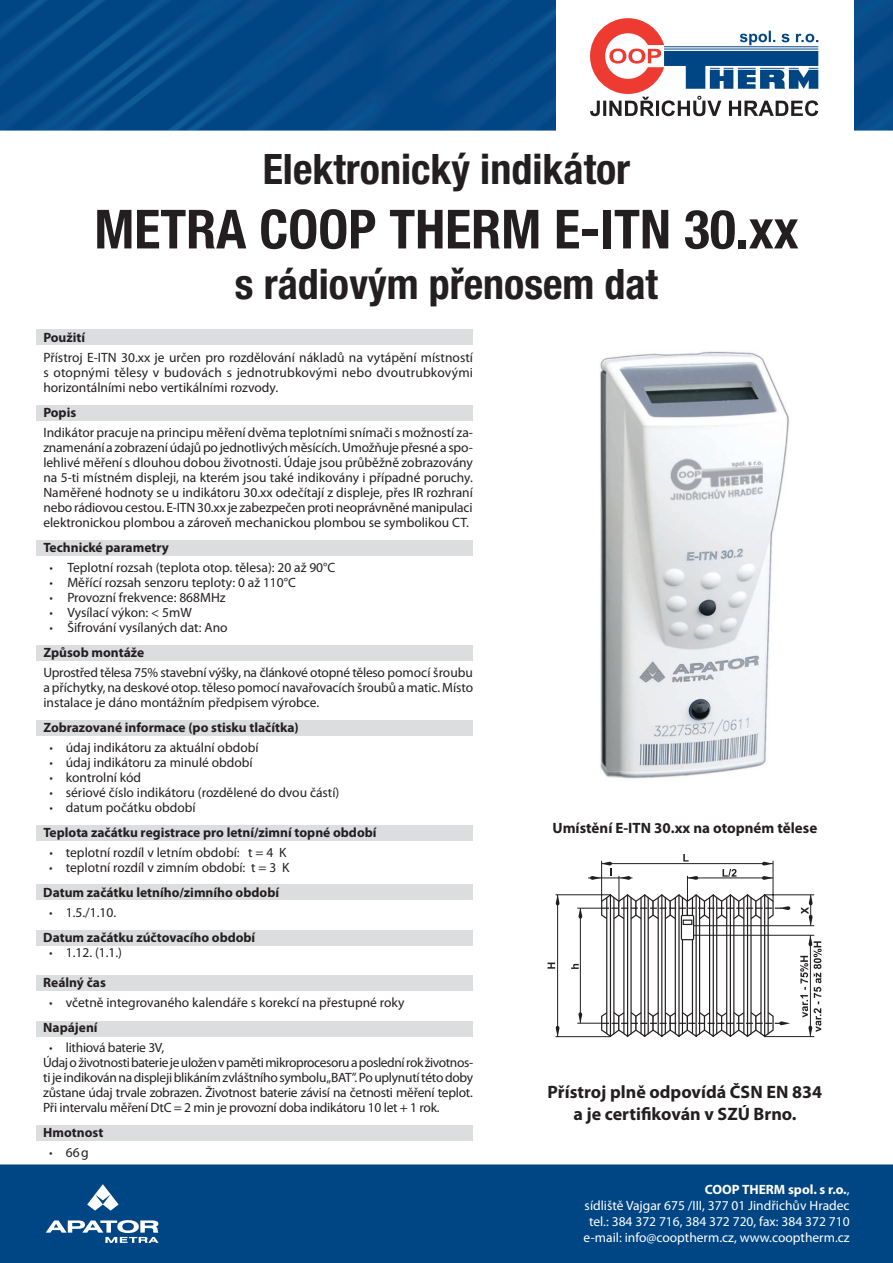
<style>
.page{position:relative;width:893px;height:1263px;background:#fff}
.page>*{position:absolute;margin:0;border:0;box-sizing:border-box;transform-origin:0 0}
.t1{font:700 condensed 54px "Helvetica Neue CE";color:#231f20}
.t2{font:700 condensed 42px "Helvetica Neue CE";color:#231f20}
.t3{font:700 18px/21.6px "Myriad Pro";color:#231f20;text-align:center}
.t4{font:700 15px "Myriad Pro";color:#231f20}
.t5{font:13.5px/15px "Myriad Pro";color:#231f20;text-align:justify}
.t6{font:700 13.5px/19.5px "Myriad Pro";color:#231f20}
.t7{font:13.5px/16.2px "Myriad Pro";color:#fff;text-align:right}
.t8{font:13.5px/19.5px "Myriad Pro";letter-spacing:-.02em;color:#231f20}
.s1{font-weight:700}
.s2{font-weight:400}
</style>
<div class="page">
<img style="left:0;top:0;width:893px;height:1263px">
<img style="left:557px;top:330px;width:275px;height:470px">
<div style="left:556px;top:0;width:298px;height:134px;background:#fff"></div>
<hr style="left:556px;top:894px;width:54px;height:1px;background:#231f20">
<hr style="left:556px;top:1036px;width:54px;height:1px;background:#231f20">
<hr style="left:692px;top:925px;width:122px;height:1px;background:#231f20">
<hr style="left:764px;top:894px;width:50px;height:1px;background:#231f20">
<hr style="left:692px;top:935px;width:122px;height:1px;background:#231f20">
<hr style="left:764px;top:1036px;width:50px;height:1px;background:#231f20">
<hr style="left:557px;top:895px;width:1px;height:142px;background:#231f20">
<svg style="left:556px;top:894px;width:4px;height:11px"></svg>
<svg style="left:556px;top:1026px;width:4px;height:11px"></svg>
<svg style="left:547px;top:962px;width:8px;height:7px"></svg>
<svg style="left:801px;top:894px;width:12px;height:32px"></svg>
<svg style="left:800px;top:935px;width:22px;height:101px"></svg>
<svg style="left:571px;top:854px;width:219px;height:183px"></svg>
<div style="left:683px;top:919px;width:9px;height:6px;border:1px solid #231f20"></div>
<div style="left:36px;top:330px;width:437px;height:15px;background:#dcdddf"></div>
<div style="left:36px;top:405px;width:437px;height:15px;background:#dcdddf"></div>
<div style="left:36px;top:540px;width:437px;height:15px;background:#dcdddf"></div>
<div style="left:36px;top:645px;width:437px;height:15px;background:#dcdddf"></div>
<div style="left:36px;top:720px;width:437px;height:15px;background:#dcdddf"></div>
<div style="left:36px;top:825px;width:437px;height:15px;background:#dcdddf"></div>
<div style="left:36px;top:885px;width:437px;height:15px;background:#dcdddf"></div>
<div style="left:36px;top:930px;width:437px;height:15px;background:#dcdddf"></div>
<div style="left:36px;top:976px;width:437px;height:15px;background:#dcdddf"></div>
<div style="left:36px;top:1021px;width:437px;height:15px;background:#dcdddf"></div>
<div style="left:36px;top:1125px;width:437px;height:15px;background:#dcdddf"></div>
<svg style="left:590px;top:18px;width:228px;height:98px"></svg>
<svg style="left:87px;top:1184px;width:32px;height:26px"></svg>
<svg style="left:46px;top:1220px;width:113px;height:23px"></svg>
<h2 class="t2" style="left:263px;top:144px;width:369px">Elektronický indikátor</h2>
<h1 class="t1" style="left:94px;top:197px;width:706px">METRA COOP THERM E-ITN 30.xx</h1>
<h2 class="t2" style="left:235px;top:259px;width:425px">s rádiovým přenosem dat</h2>
<p class="t6" style="left:43px;top:328px;width:43px">Použití</p>
<p class="t5" style="left:43px;top:350px;width:431px">Přístroj E-ITN 30.xx je určen pro rozdělování nákladů na vytápění místností s otopnými tělesy v budovách s jednotrubkovými nebo dvoutrubkovými horizontálními nebo vertikálními rozvody.</p>
<p class="t6" style="left:43px;top:403px;width:34px">Popis</p>
<p class="t5" style="left:43px;top:425px;width:431px">Indikátor pracuje na principu měření dvěma teplotními snímači s možností za&shy;znamenání a zobrazení údajů pojednotlivých měsících. Umožňuje přesné a spo&shy;lehlivé měření s dlouhou dobou životnosti. Údaje jsou průběžně zobrazovány na 5-ti místném displeji, na kterém jsou také indikovány i případné poruchy.<br>Naměřené hodnoty se u indikátoru 30.xx odečítají z displeje, přes IR rozhraní nebo rádiovou cestou. E-ITN 30.xx je zabezpečen proti neoprávněné manipulaci elektronickou plombou a zároveň mechanickou plombou se symbolikou CT.</p>
<p class="t5" style="left:49px;top:538px;width:287px;line-height:19.5px;text-indent:-6px"><span class="s1">Technické parametry<br>·</span> Teplotní rozsah (teplota otop. tělesa): 20 až 90°C</p>
<p class="t5" style="left:49px;top:575px;width:248px;text-align:left"><span class="s1">·</span> Měřící rozsah senzoru teploty: 0 až 110°C <span class="s1">·</span> Provozní frekvence: 868MHz<br><span class="s1">·</span> Vysílací výkon: &lt; 5mW<br><span class="s1">·</span> Šifrování vysílaných dat: Ano</p>
<p class="t6" style="left:43px;top:643px;width:102px">Způsob montáže</p>
<p class="t5" style="left:43px;top:665px;width:431px">Uprostřed tělesa 75% stavební výšky, na článkové otopné těleso pomocí šroubu a příchytky, na deskové otop. těleso pomocí navařovacích šroubů a matic. Místo instalace je dáno montážním předpisem výrobce.</p>
<p class="t6" style="left:49px;top:718px;width:251px;text-indent:-6px">Zobrazované informace (po stisku tlačítka) · <span class="s2">údaj indikátoru za aktuální období</span></p>
<p class="t5" style="left:49px;top:755px;width:292px;text-align:left"><span class="s1">·</span> údaj indikátoru za minulé období<br><span class="s1">·</span> kontrolní kód<br><span class="s1">·</span> sériové číslo indikátoru (rozdělené do dvou částí) <span class="s1">·</span> datum počátku období</p>
<p class="t6" style="left:49px;top:823px;width:329px;text-indent:-6px">Teplota začátku registrace pro letní/zimní topné období · <span class="s2">teplotní rozdíl v letním období: t = 4 K</span></p>
<p class="t6" style="left:43px;top:855px;width:248px;line-height:25.5px;text-indent:6px">· <span class="s2">teplotní rozdíl v zimním období: t = 3 K<br></span>Datum začátku letního/zimního období</p>
<p class="t6" style="left:43px;top:900px;width:214px;line-height:25.5px;text-indent:6px">· <span class="s2">1.5./1.10.<br></span>Datum začátku zúčtovacího období</p>
<p class="t5" style="left:49px;top:946px;width:74px"><span class="s1">·</span> 1.12. (1.1.)</p>
<p class="t5" style="left:49px;top:973px;width:357px;line-height:19.5px;text-indent:-6px"><span class="s1">Reálný čas<br>·</span> včetně integrovaného kalendáře s korekcí na přestupné roky</p>
<p class="t8" style="left:49px;top:1018px;width:117px;text-indent:-6px"><span class="s1">Napájení<br>·</span> lithiová baterie 3V,</p>
<p class="t5" style="left:43px;top:1055px;width:431px">Údaj oživotnosti baterie je uložen vpaměti mikroprocesoru aposlední rok životnos&shy;ti je indikován nadispleji blikáním zvláštního symbolu „BAT”. Pouplynutí této doby zůstane údaj trvale zobrazen. Životnost baterie závisí na četnosti měření teplot.<br>Při intervalu měření DtC = 2 min je provozní doba indikátoru 10 let + 1 rok.</p>
<p class="t6" style="left:49px;top:1123px;width:56px;text-indent:-6px">Hmotnost · <span class="s2">66g</span></p>
<p class="t4" style="left:552px;top:820px;width:266px">Umístění E-ITN 30.xx na otopném tělese</p>
<h3 class="t3" style="left:548px;top:1081px;width:276px">Přístroj plně odpovídá ČSN EN 834 a je certifikován v SZÚ Brno.</h3>
<p class="t7" style="left:584px;top:1181px;width:267px"><span class="s1">COOP THERM spol. s r.o.</span>,<br>sídliště Vajgar 675 /III, 377 01 Jindřichův Hradec tel.: 384 372 716, 384 372 720, fax: 384 372 710 e-mail: info@cooptherm.cz, www.cooptherm.cz</p>
</div>
